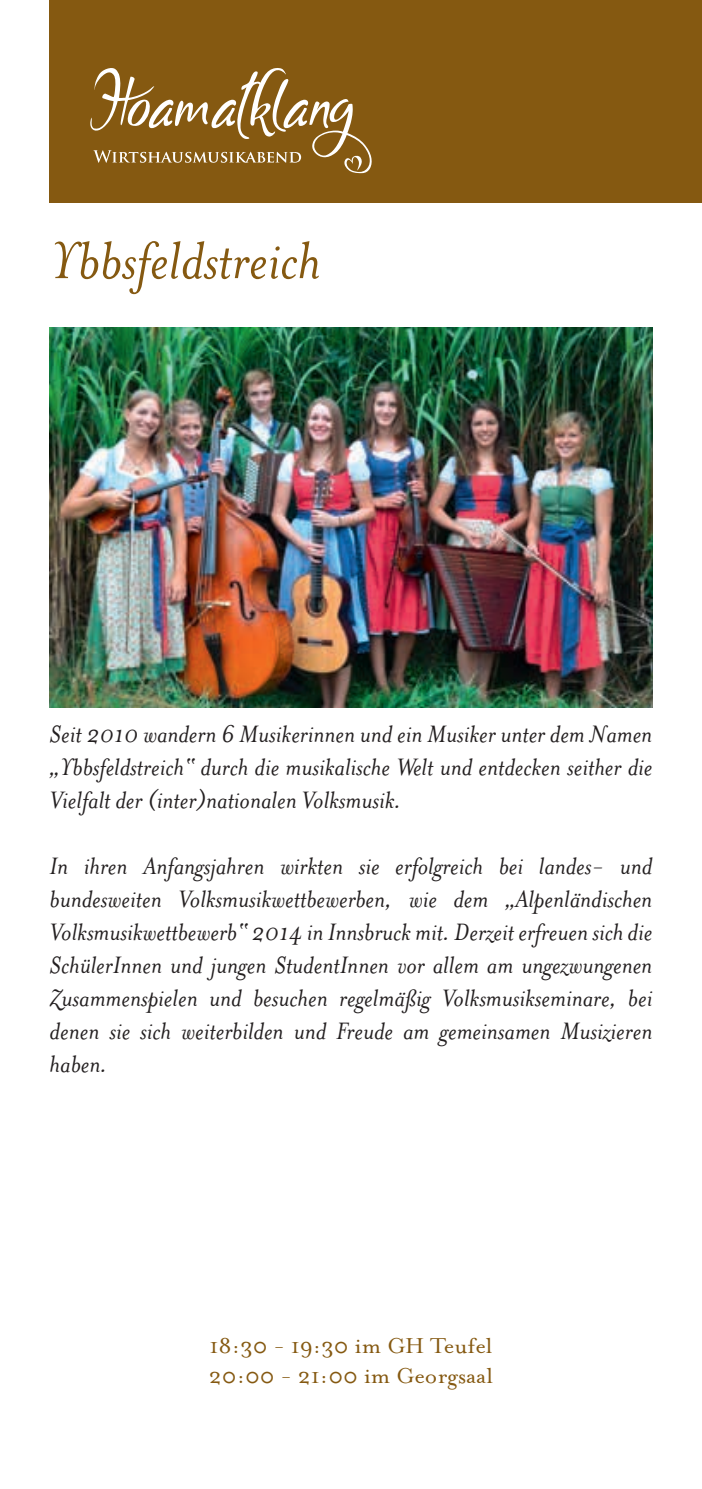
<style>
.page{position:relative;width:702px;height:1489px;background:#fff}
.page>*{position:absolute;margin:0;border:0;box-sizing:border-box;transform-origin:0 0}
.t1{font:italic 60px "Mrs Eaves";color:#855911}
.t2{font:italic 27.5px/33px "Mrs Eaves";color:#231f20;text-align:justify}
.t3{font:25px/30px "Mrs Eaves Roman";color:#855911}
</style>
<div class="page">
<img style="left:50px;top:328px;width:602px;height:379px">
<div style="left:50px;top:0;width:652px;height:202px;background:#855911"></div>
<svg style="left:90px;top:68px;width:282px;height:105px"></svg>
<h1 class="t1" style="left:50px;top:228px;width:272px">Ybbsfeldstreich</h1>
<p class="t2" style="left:50px;top:717px;width:604px">Seit 2010 wandern 6 Musikerinnen und ein Musiker unter dem Namen „Ybbsfeldstreich“ durch die musikalische Welt und entdecken seither die Vielfalt der (inter)nationalen Volksmusik.</p>
<p class="t2" style="left:50px;top:849px;width:604px">In ihren Anfangsjahren wirkten sie erfolgreich bei landes- und bundesweiten Volksmusikwettbewerben, wie dem „Alpenländischen Volksmusikwettbewerb“ 2014 in Innsbruck mit. Derzeit erfreuen sich die SchülerInnen und jungen StudentInnen vor allem am ungezwungenen Zusammenspielen und besuchen regelmäßig Volksmusikseminare, bei denen sie sich weiterbilden und Freude am gemeinsamen Musizieren haben.</p>
<p class="t3" style="left:209px;top:1330px;width:285px">18:30 - 19:30 im GH Teufel<br>20:00 - 21:00 im Georgsaal</p>
</div>
